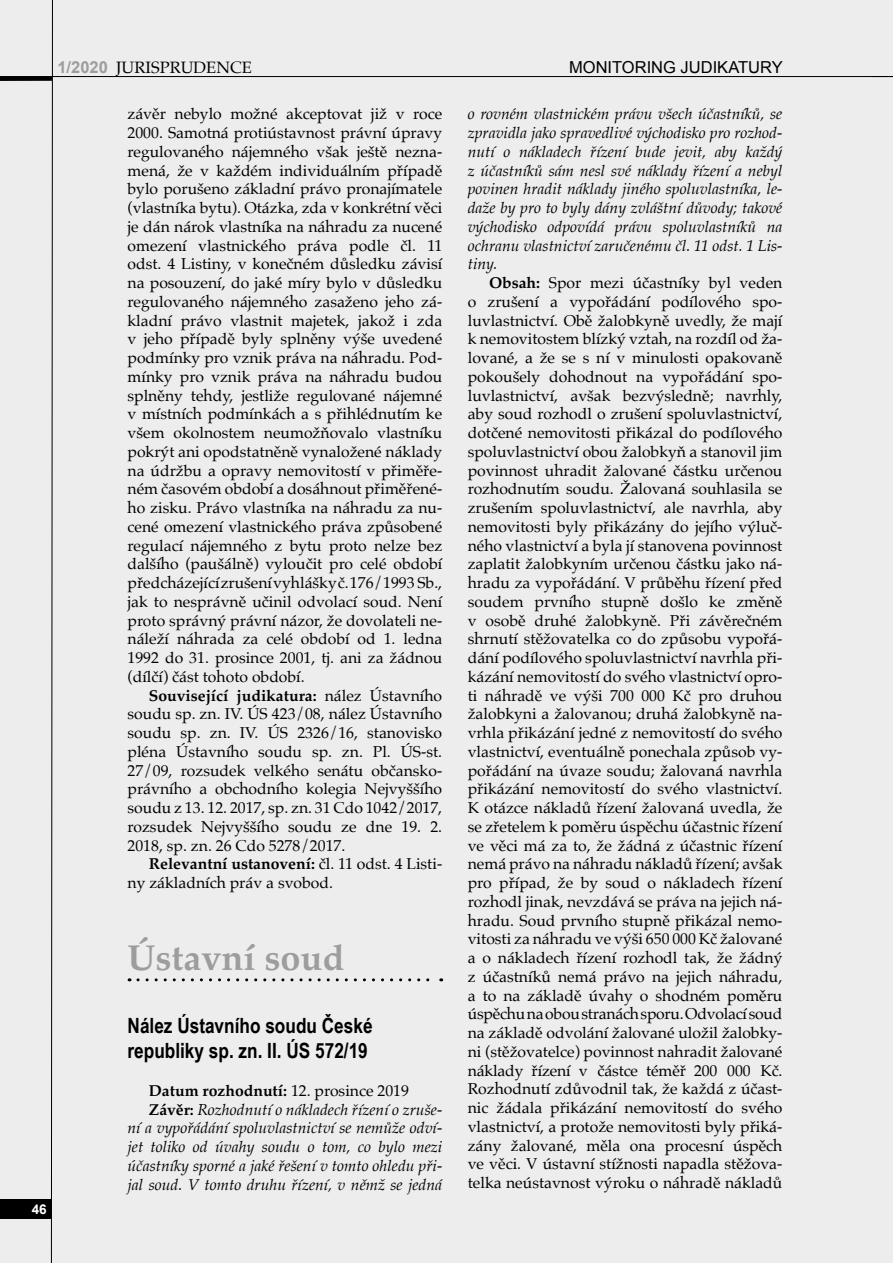
<style>
.page{position:relative;width:893px;height:1263px;background:#ededed}
.page>*{position:absolute;margin:0;border:0;box-sizing:border-box;transform-origin:0 0}
.titulek_24_1{font:700 36px "Palatino";color:#9d9d9c}
.titulek_14_17{font:700 21px/25.5px "Arial Narrow";color:#000}
.t1{font:16.5px "Arial";color:#000}
.t2{font:16.5px "Palatino";color:#000}
.t3{font:15.75px/18.8px "Palatino";color:#000;text-align:justify}
.t4{font:italic 15.75px/18.8px "Palatino";color:#000;text-align:justify}
.t5{font:700 15.75px "Palatino";color:#000}
.t6{font:700 13.5px "Arial";color:#fff}
.s1{font-family:"Arial";font-weight:700;color:#9d9d9c}
.s2{font-weight:700}
.s3{font-weight:400}
.s4{font-weight:700;font-style:normal}
</style>
<div class="page">
<svg style="left:51px;top:0;width:2px;height:1263px;background:#757575"></svg>
<hr style="left:0;top:76px;width:893px;height:1px;background:#000">
<svg style="left:0;top:77px;width:52px;height:4px"></svg>
<div style="left:0;top:1199px;width:51px;height:19px;background:#000"></div>
<svg style="left:138px;top:978px;width:304px;height:3px"></svg>
<p class="t2" style="left:57px;top:54px;width:196px"><span class="s1">1/2020</span> JURISPRUDENCE</p>
<p class="t1" style="left:569px;top:57px;width:215px">MONITORING JUDIKATURY</p>
<p class="t6" style="left:32px;top:1200px;width:17px">46</p>
<p class="t3" style="left:128px;top:104px;width:316px">závěr nebylo možné akceptovat již v roce 2000. Samotná protiústavnost právní úpravy regulovaného nájemného však ještě nezna&shy;mená, že v každém individuálním případě bylo porušeno základní právo pronajímatele (vlastníka bytu). Otázka, zda v konkrétní věci je dán nárok vlastníka na náhradu za nucené omezení vlastnického práva podle čl. 11 odst. 4 Listiny, v konečném důsledku závisí na posouzení, do jaké míry bylo v důsledku regulovaného nájemného zasaženo jeho zá&shy;kladní právo vlastnit majetek, jakož i zda v jeho případě byly splněny výše uvedené podmínky pro vznik práva na náhradu. Pod&shy;mínky pro vznik práva na náhradu budou splněny tehdy, jestliže regulované nájemné v místních podmínkách a s přihlédnutím ke všem okolnostem neumožňovalo vlastníku pokrýt ani opodstatněně vynaložené náklady na údržbu a opravy nemovitostí v přiměře&shy;ném časovém období a dosáhnout přiměřené&shy;ho zisku. Právo vlastníka na náhradu za nu&shy;cené omezení vlastnického práva způsobené regulací nájemného z bytu proto nelze bez dalšího (paušálně) vyloučit pro celé období předcházející zrušení vyhlášky č. 176/1993 Sb., jak to nesprávně učinil odvolací soud. Není proto správný právní názor, že dovolateli ne&shy;náleží náhrada za celé období od 1. ledna 1992 do 31. prosince 2001, tj. ani za žádnou (dílčí) část tohoto období.</p>
<p class="t3" style="left:128px;top:686px;width:316px;text-indent:21px"><span class="s2">Související judikatura:</span> nález Ústavního soudu sp. zn. IV. ÚS 423/08, nález Ústavního soudu sp. zn. IV. ÚS 2326/16, stanovisko pléna Ústavního soudu sp. zn. Pl. ÚS-st.<br>27/09, rozsudek velkého senátu občansko&shy;právního a obchodního kolegia Nejvyššího soudu z 13. 12. 2017, sp. zn. 31 Cdo 1042/2017, rozsudek Nejvyššího soudu ze dne 19. 2.<br>2018, sp. zn. 26 Cdo 5278/2017.</p>
<p class="t3" style="left:128px;top:854px;width:316px;text-indent:21px"><span class="s2">Relevantní ustanovení:</span> čl. 11 odst. 4 Listi&shy;ny základních práv a svobod.</p>
<p class="titulek_24_1" style="left:128px;top:927px;width:218px">Ústavní soud</p>
<p class="titulek_14_17" style="left:128px;top:1012px;width:246px">Nález Ústavního soudu České republiky sp. zn. II. ÚS 572/19</p>
<p class="t5" style="left:149px;top:1077px;width:262px">Datum rozhodnutí: <span class="s3">12. prosince 2019</span></p>
<p class="t4" style="left:128px;top:1100px;width:316px;text-indent:21px"><span class="s4">Závěr:</span> Rozhodnutí o nákladech řízení o zruše&shy;ní a vypořádání spoluvlastnictví se nemůže odví&shy;jet toliko od úvahy soudu o tom, co bylo mezi účastníky sporné a jaké řešení v tomto ohledu při&shy;jal soud. V tomto druhu řízení, v němž se jedná</p>
<p class="t4" style="left:468px;top:104px;width:316px">o rovném vlastnickém právu všech účastníků, se zpravidla jako spravedlivé východisko pro rozhod&shy;nutí o nákladech řízení bude jevit, aby každý z účastníků sám nesl své náklady řízení a nebyl povinen hradit náklady jiného spoluvlastníka, le&shy;daže by pro to byly dány zvláštní důvody; takové východisko odpovídá právu spoluvlastníků na ochranu vlastnictví zaručenému čl. 11 odst. 1 Lis&shy;tiny.</p>
<p class="t3" style="left:468px;top:273px;width:316px;text-indent:21px"><span class="s2">Obsah:</span> Spor mezi účastníky byl veden o zrušení a vypořádání podílového spo&shy;luvlastnictví. Obě žalobkyně uvedly, že mají k nemovitostem blízký vztah, na rozdíl od ža&shy;lované, a že se s ní v minulosti opakovaně pokoušely dohodnout na vypořádání spo&shy;luvlastnictví, avšak bezvýsledně; navrhly, aby soud rozhodl o zrušení spoluvlastnictví, dotčené nemovitosti přikázal do podílového spoluvlastnictví obou žalobkyň a stanovil jim povinnost uhradit žalované částku určenou rozhodnutím soudu. Žalovaná souhlasila se zrušením spoluvlastnictví, ale navrhla, aby nemovitosti byly přikázány do jejího výluč&shy;ného vlastnictví a byla jí stanovena povinnost zaplatit žalobkyním určenou částku jako ná&shy;hradu za vypořádání. V průběhu řízení před soudem prvního stupně došlo ke změně v osobě druhé žalobkyně. Při závěrečném shrnutí stěžovatelka co do způsobu vypořá&shy;dání podílového spoluvlastnictví navrhla při&shy;kázání nemovitostí do svého vlastnictví opro&shy;ti náhradě ve výši 700 000 Kč pro druhou žalobkyni a žalovanou; druhá žalobkyně na&shy;vrhla přikázání jedné z nemovitostí do svého vlastnictví, eventuálně ponechala způsob vy&shy;pořádání na úvaze soudu; žalovaná navrhla přikázání nemovitostí do svého vlastnictví.<br>K otázce nákladů řízení žalovaná uvedla, že se zřetelem k poměru úspěchu účastnic řízení ve věci má za to, že žádná z účastnic řízení nemá právo na náhradu nákladů řízení; avšak pro případ, že by soud o nákladech řízení rozhodl jinak, nevzdává se práva na jejich ná&shy;hradu. Soud prvního stupně přikázal nemo&shy;vitosti za náhradu ve výši 650 000 Kč žalované a o nákladech řízení rozhodl tak, že žádný z účastníků nemá právo na jejich náhradu, a to na základě úvahy o shodném poměru úspěchu na obou stranách sporu. Odvolací soud na základě odvolání žalované uložil žalobky&shy;ni (stěžovatelce) povinnost nahradit žalované náklady řízení v částce téměř 200 000 Kč.<br>Rozhodnutí zdůvodnil tak, že každá z účast&shy;nic žádala přikázání nemovitostí do svého vlastnictví, a protože nemovitosti byly přiká&shy;zány žalované, měla ona procesní úspěch ve věci. V ústavní stížnosti napadla stěžova&shy;telka neústavnost výroku o náhradě nákladů</p>
</div>
